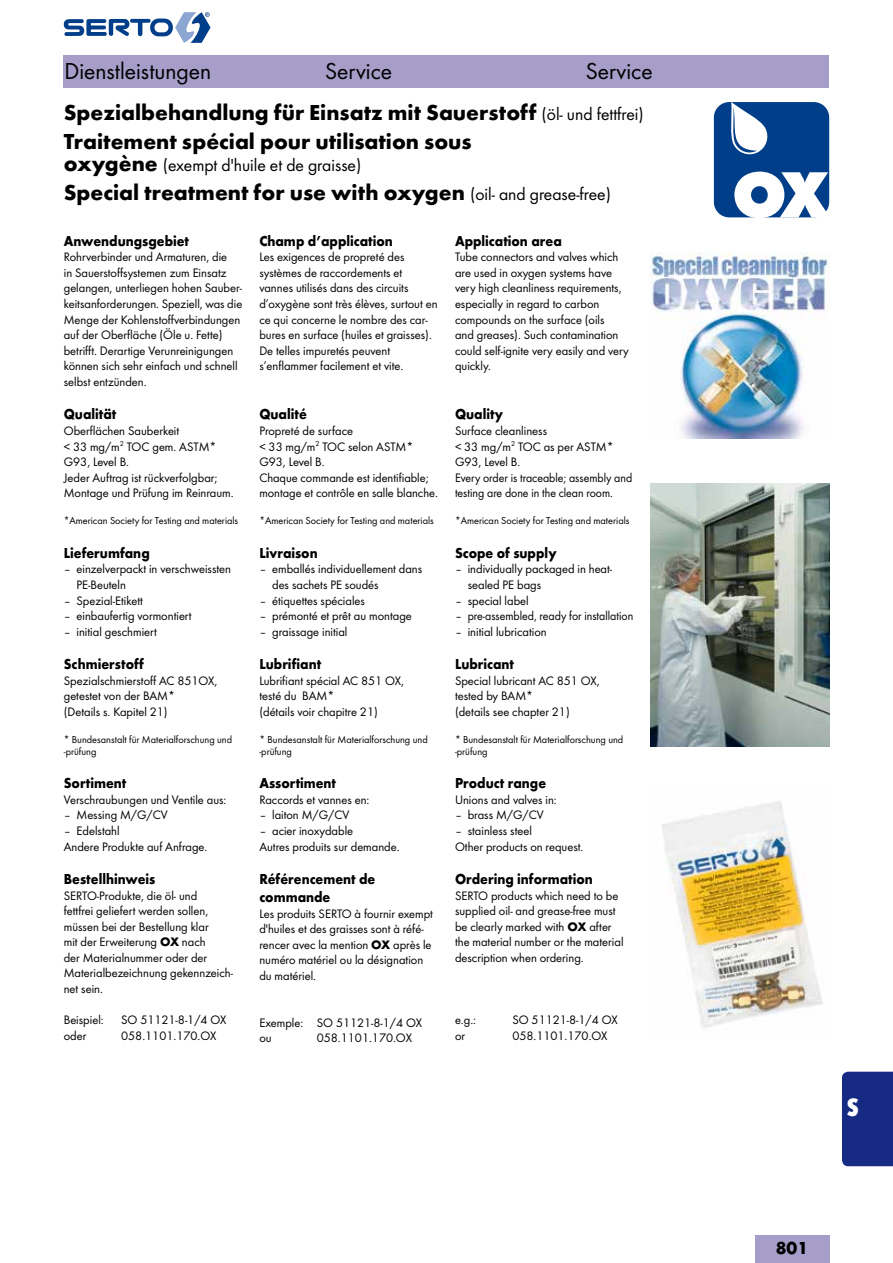
<style>
.page{position:relative;width:893px;height:1263px;background:#fff}
.page>*{position:absolute;margin:0;border:0;box-sizing:border-box;transform-origin:0 0}
.t1{font:700 39px "Futura Con";color:#fff}
.t2{font:24px "Futura Boo";color:#000}
.t3{font:700 22.5px/29px "Futura";color:#000}
.t4{font:18px "Futura Boo";color:#000}
.t5{font:700 18px "Futura";color:#000}
.t6{font:700 15px/18px "Futura";color:#000;scale:.91 1}
.t7{font:12.75px/15.6px "Futura Boo";color:#000}
.t8{font:10.5px/11.6px "Futura Boo";color:#000}
.s1{font-family:"Futura Boo";font-weight:400;font-size:18px}
.s2{font-family:"Futura";font-weight:700;font-size:22.5px}
.s3{font-family:"Futura";font-weight:700}
</style>
<div class="page">
<svg style="left:64px;top:12px;width:147px;height:31px"></svg>
<div style="left:714px;top:102px;width:115px;height:115px;background:#003e89;border-radius:15px"></div>
<svg style="left:727px;top:102px;width:43px;height:53px"></svg>
<svg style="left:734px;top:172px;width:94px;height:45px"></svg>
<img style="left:651px;top:253px;width:178px;height:185px">
<img style="left:651px;top:483px;width:178px;height:264px">
<div style="left:64px;top:55px;width:765px;height:33px;background:#a69dc9"></div>
<img style="left:662px;top:801px;width:161px;height:228px">
<div style="left:755px;top:1235px;width:74px;height:28px;background:#a69dc9"></div>
<div style="left:842px;top:1072px;width:51px;height:94px;background:#162983"></div>
<h2 class="t2" style="left:65px;top:57px;width:148px">Dienstleistungen</h2>
<h2 class="t2" style="left:325px;top:57px;width:68px">Service</h2>
<h2 class="t2" style="left:586px;top:57px;width:68px">Service</h2>
<h3 class="t3" style="left:64px;top:97px;width:582px">Spezialbehandlung für Einsatz mit Sauerstoff <span class="s1">(öl- und fettfrei)<br></span>Traitement spécial pour utilisation sous</h3>
<h3 class="t4" style="left:64px;top:155px;width:299px"><span class="s2">oxygène</span> (exempt d'huile et de graisse)</h3>
<h3 class="t3" style="left:64px;top:178px;width:549px">Special treatment for use with oxygen <span class="s1">(oil- and grease-free)</span></h3>
<p class="t6" style="left:64px;top:231px;width:139px">Anwendungsgebiet</p>
<p class="t7" style="left:64px;top:249px;width:180px">Rohrverbinder und Armaturen, die<br>in Sauerstoffsystemen zum Einsatz gelangen, unterliegen hohen Sauber&shy;keitsanforderungen. Speziell, was die Menge der Kohlenstoffverbindungen auf der Oberfläche (Öle u. Fette) betrifft. Derartige Verunreinigungen können sich sehr einfach und schnell selbst entzünden.</p>
<p class="t6" style="left:64px;top:405px;width:59px">Qualität</p>
<p class="t7" style="left:64px;top:423px;width:171px">Oberflächen Sauberkeit<br>&lt; 33 mg/m<sup>2</sup> TOC gem. ASTM*<br>G93, Level B.<br>Jeder Auftrag ist rückverfolgbar;<br>Montage und Prüfung im Reinraum.</p>
<p class="t8" style="left:64px;top:515px;width:176px">*American Society for Testing and materials</p>
<p class="t6" style="left:64px;top:544px;width:96px">Lieferumfang</p>
<p class="t7" style="left:77px;top:561px;width:156px;text-indent:-13px">– einzelverpackt in verschweissten<br>PE-Beuteln</p>
<p class="t7" style="left:64px;top:592px;width:81px">– Spezial-Etikett</p>
<p class="t7" style="left:64px;top:608px;width:129px">– einbaufertig vormontiert</p>
<p class="t7" style="left:64px;top:624px;width:95px">– initial geschmiert</p>
<p class="t6" style="left:64px;top:655px;width:90px">Schmierstoff</p>
<p class="t7" style="left:64px;top:673px;width:155px">Spezialschmierstoff AC 851OX, getestet von der BAM*<br>(Details s. Kapitel 21)</p>
<p class="t8" style="left:64px;top:734px;width:170px">* Bundesanstalt für Materialforschung und -prüfung</p>
<p class="t6" style="left:64px;top:774px;width:70px">Sortiment</p>
<p class="t7" style="left:64px;top:792px;width:164px">Verschraubungen und Ventile aus:</p>
<p class="t7" style="left:64px;top:807px;width:105px">– Messing M/G/CV</p>
<p class="t7" style="left:64px;top:823px;width:145px">– Edelstahl<br>Andere Produkte auf Anfrage.</p>
<p class="t6" style="left:64px;top:870px;width:102px">Bestellhinweis</p>
<p class="t7" style="left:64px;top:887px;width:171px">SERTO-Produkte, die öl- und<br>fettfrei geliefert werden sollen, müssen bei der Bestellung klar<br>mit der Erweiterung <span class="s3">OX</span> nach<br>der Materialnummer oder der<br>Materialbezeichnung gekennzeich&shy;net sein.</p>
<p class="t7" style="left:64px;top:1012px;width:42px">Beispiel:</p>
<p class="t7" style="left:121px;top:1012px;width:107px">SO 51121-8-1/4 OX</p>
<p class="t7" style="left:64px;top:1027px;width:24px">oder</p>
<p class="t7" style="left:121px;top:1027px;width:97px">058.1101.170.OX</p>
<p class="t6" style="left:259px;top:231px;width:148px">Champ d’application</p>
<p class="t7" style="left:259px;top:249px;width:180px">Les exigences de propreté des systèmes de raccordements et vannes utilisés dans des circuits d’oxygène sont très élèves, surtout en ce qui concerne le nombre des car&shy;bures en surface (huiles et graisses).<br>De telles impuretés peuvent s’enflammer facilement et vite.</p>
<p class="t6" style="left:259px;top:405px;width:54px">Qualité</p>
<p class="t7" style="left:259px;top:423px;width:180px">Propreté de surface<br>&lt; 33 mg/m<sup>2</sup> TOC selon ASTM*<br>G93, Level B.<br>Chaque commande est identifiable; montage et contrôle en salle blanche.</p>
<p class="t8" style="left:259px;top:515px;width:176px">*American Society for Testing and materials</p>
<p class="t6" style="left:259px;top:544px;width:66px">Livraison</p>
<p class="t7" style="left:272px;top:561px;width:152px;text-indent:-13px">– emballés individuellement dans des sachets PE soudés</p>
<p class="t7" style="left:259px;top:592px;width:107px">– étiquettes spéciales</p>
<p class="t7" style="left:259px;top:608px;width:154px">– prémonté et prêt au montage</p>
<p class="t7" style="left:259px;top:624px;width:90px">– graissage initial</p>
<p class="t6" style="left:259px;top:655px;width:69px">Lubrifiant</p>
<p class="t7" style="left:259px;top:673px;width:146px">Lubrifiant spécial AC 851 OX, testé du BAM*<br>(détails voir chapitre 21)</p>
<p class="t8" style="left:259px;top:734px;width:170px">* Bundesanstalt für Materialforschung und -prüfung</p>
<p class="t6" style="left:259px;top:774px;width:86px">Assortiment</p>
<p class="t7" style="left:259px;top:792px;width:112px">Raccords et vannes en:</p>
<p class="t7" style="left:259px;top:807px;width:91px">– laiton M/G/CV</p>
<p class="t7" style="left:259px;top:823px;width:142px">– acier inoxydable<br>Autres produits sur demande.</p>
<p class="t6" style="left:259px;top:870px;width:129px">Référencement de commande</p>
<p class="t7" style="left:259px;top:905px;width:175px">Les produits SERTO à fournir exempt d'huiles et des graisses sont à réfé&shy;rencer avec la mention <span class="s3">OX</span> après le numéro matériel ou la désignation du matériel.</p>
<p class="t7" style="left:259px;top:1014px;width:164px">Exemple: SO 51121-8-1/4 OX ou</p>
<p class="t6" style="left:455px;top:231px;width:119px">Application area</p>
<p class="t7" style="left:455px;top:249px;width:175px">Tube connectors and valves which are used in oxygen systems have very high cleanliness requirements, especially in regard to carbon compounds on the surface (oils<br>and greases). Such contamination could self-ignite very easily and very quickly.</p>
<p class="t6" style="left:455px;top:405px;width:55px">Quality</p>
<p class="t7" style="left:455px;top:423px;width:179px">Surface cleanliness<br>&lt; 33 mg/m<sup>2</sup> TOC as per ASTM*<br>G93, Level B.<br>Every order is traceable; assembly and testing are done in the clean room.</p>
<p class="t8" style="left:455px;top:515px;width:176px">*American Society for Testing and materials</p>
<p class="t6" style="left:455px;top:544px;width:113px">Scope of supply</p>
<p class="t7" style="left:468px;top:561px;width:146px;text-indent:-13px">– individually packaged in heat&shy;sealed PE bags</p>
<p class="t7" style="left:455px;top:592px;width:75px">– special label</p>
<p class="t7" style="left:455px;top:608px;width:180px">– pre-assembled, ready for installation</p>
<p class="t7" style="left:455px;top:624px;width:93px">– initial lubrication</p>
<p class="t6" style="left:455px;top:655px;width:67px">Lubricant</p>
<p class="t7" style="left:455px;top:673px;width:146px">Special lubricant AC 851 OX, tested by BAM*<br>(details see chapter 21)</p>
<p class="t8" style="left:455px;top:734px;width:170px">* Bundesanstalt für Materialforschung und -prüfung</p>
<p class="t6" style="left:455px;top:774px;width:102px">Product range</p>
<p class="t7" style="left:455px;top:792px;width:103px">Unions and valves in:</p>
<p class="t7" style="left:455px;top:807px;width:90px">– brass M/G/CV</p>
<p class="t7" style="left:455px;top:823px;width:130px">– stainless steel<br>Other products on request.</p>
<p class="t6" style="left:455px;top:870px;width:153px">Ordering information</p>
<p class="t7" style="left:455px;top:887px;width:170px">SERTO products which need to be supplied oil- and grease-free must be clearly marked with <span class="s3">OX</span> after the material number or the material description when ordering.</p>
<p class="t7" style="left:455px;top:1012px;width:23px">e.g.:</p>
<p class="t7" style="left:512px;top:1012px;width:107px">SO 51121-8-1/4 OX</p>
<p class="t7" style="left:455px;top:1027px;width:12px">or</p>
<p class="t7" style="left:512px;top:1027px;width:97px">058.1101.170.OX</p>
<p class="t7" style="left:317px;top:1030px;width:97px">058.1101.170.OX</p>
<h1 class="t1" style="left:847px;top:1080px;width:14px">s</h1>
<h3 class="t5" style="left:776px;top:1237px;width:34px">801</h3>
</div>
